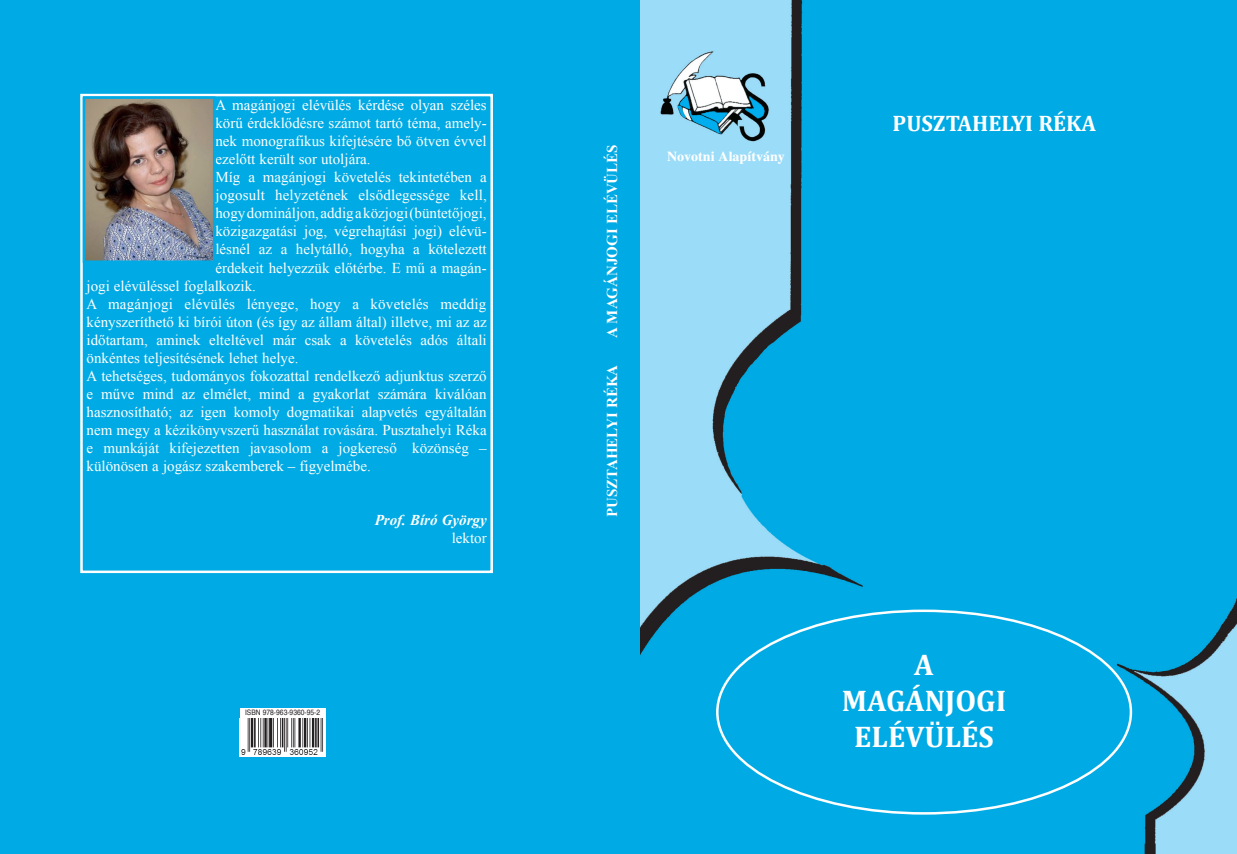
<style>
.page{position:relative;width:1237px;height:854px;background:#00aae4}
.page>*{position:absolute;margin:0;border:0;box-sizing:border-box;transform-origin:0 0}
.t1{font:700 30px/36px "Cambria";color:#fff;text-align:center}
.t2{font:700 22.5px "Cambria";color:#fff}
.t3{font:15px "Times New Roman";color:#fff}
.t4{font:700 15px "Times New Roman";color:#fff}
.t5{font:italic 700 15px "Times New Roman";color:#fff}
.t6{font:700 13.75px "H Times";color:#fff}
.t7{font:7.5px "H Helvetica";color:#231f20;scale:.89 1}
</style>
<div class="page">
<img style="left:640px;top:0;width:597px;height:854px">
<div style="left:80px;top:94px;width:413px;height:479px;border:2px solid #fff"></div>
<div style="left:240px;top:708px;width:85px;height:11px;background:#fff"></div>
<img style="left:240px;top:719px;width:85px;height:37px">
<img style="left:86px;top:99px;width:126px;height:161px">
<div style="left:83px;top:96px;width:132px;height:167px;border:2px solid #00aae4"></div>
<p class="t3" style="left:215px;top:95px;width:273px">A magánjogi elévülés kérdése olyan széles</p>
<p class="t3" style="left:215px;top:113px;width:273px">körű érdeklődésre számot tartó téma, amely-</p>
<p class="t3" style="left:215px;top:131px;width:273px">nek monografikus kifejtésére bő ötven évvel</p>
<p class="t3" style="left:215px;top:149px;width:157px">ezelőtt került sor utoljára.</p>
<p class="t3" style="left:215px;top:167px;width:273px">Míg a magánjogi követelés tekintetében a</p>
<p class="t3" style="left:215px;top:185px;width:273px">jogosult helyzetének elsődlegessége kell,</p>
<p class="t3" style="left:215px;top:203px;width:273px">hogy domináljon, addig a közjogi (büntetőjogi,</p>
<p class="t3" style="left:215px;top:221px;width:273px">közigazgatási jog, végrehajtási jogi) elévü-</p>
<p class="t3" style="left:215px;top:239px;width:273px">lésnél az a helytálló, hogyha a kötelezett</p>
<p class="t3" style="left:215px;top:257px;width:273px">érdekeit helyezzük előtérbe. E mű a magán-</p>
<p class="t3" style="left:86px;top:275px;width:171px">jogi elévüléssel foglalkozik.</p>
<p class="t3" style="left:86px;top:293px;width:401px">A magánjogi elévülés lényege, hogy a követelés meddig</p>
<p class="t3" style="left:86px;top:311px;width:402px">kényszeríthető ki bírói úton (és így az állam által) illetve, mi az az</p>
<p class="t3" style="left:86px;top:329px;width:402px">időtartam, aminek elteltével már csak a követelés adós általi</p>
<p class="t3" style="left:86px;top:347px;width:213px">önkéntes teljesítésének lehet helye.</p>
<p class="t3" style="left:86px;top:365px;width:402px">A tehetséges, tudományos fokozattal rendelkező adjunktus szerző</p>
<p class="t3" style="left:86px;top:383px;width:402px">e műve mind az elmélet, mind a gyakorlat számára kiválóan</p>
<p class="t3" style="left:86px;top:401px;width:402px">hasznosítható; az igen komoly dogmatikai alapvetés egyáltalán</p>
<p class="t3" style="left:86px;top:419px;width:402px">nem megy a kézikönyvszerű használat rovására. Pusztahelyi Réka</p>
<p class="t3" style="left:86px;top:437px;width:402px">e munkáját kifejezetten javasolom a jogkereső közönség –</p>
<p class="t3" style="left:86px;top:455px;width:286px">különösen a jogász szakemberek – figyelmébe.</p>
<p class="t5" style="left:375px;top:509px;width:113px">Prof. Bíró György</p>
<p class="t3" style="left:452px;top:527px;width:36px">lektor</p>
<p class="t7" style="left:245px;top:708px;width:86px">ISBN 978-963-9360-95-2</p>
<p class="t4" style="left:602px;top:338px;width:195px;rotate:-90deg">A magánjogi elévülés</p>
<p class="t4" style="left:602px;top:517px;width:154px;rotate:-90deg">Pusztahelyi Réka</p>
<p class="t6" style="left:667px;top:148px;width:119px">Novotni Alapítvány</p>
<h2 class="t2" style="left:892px;top:110px;width:205px">PUSZTAHELYI RÉKA</h2>
<h1 class="t1" style="left:842px;top:646px;width:166px">A<br>MAGÁNJOGI<br>ELÉVÜLÉS</h1>
</div>
